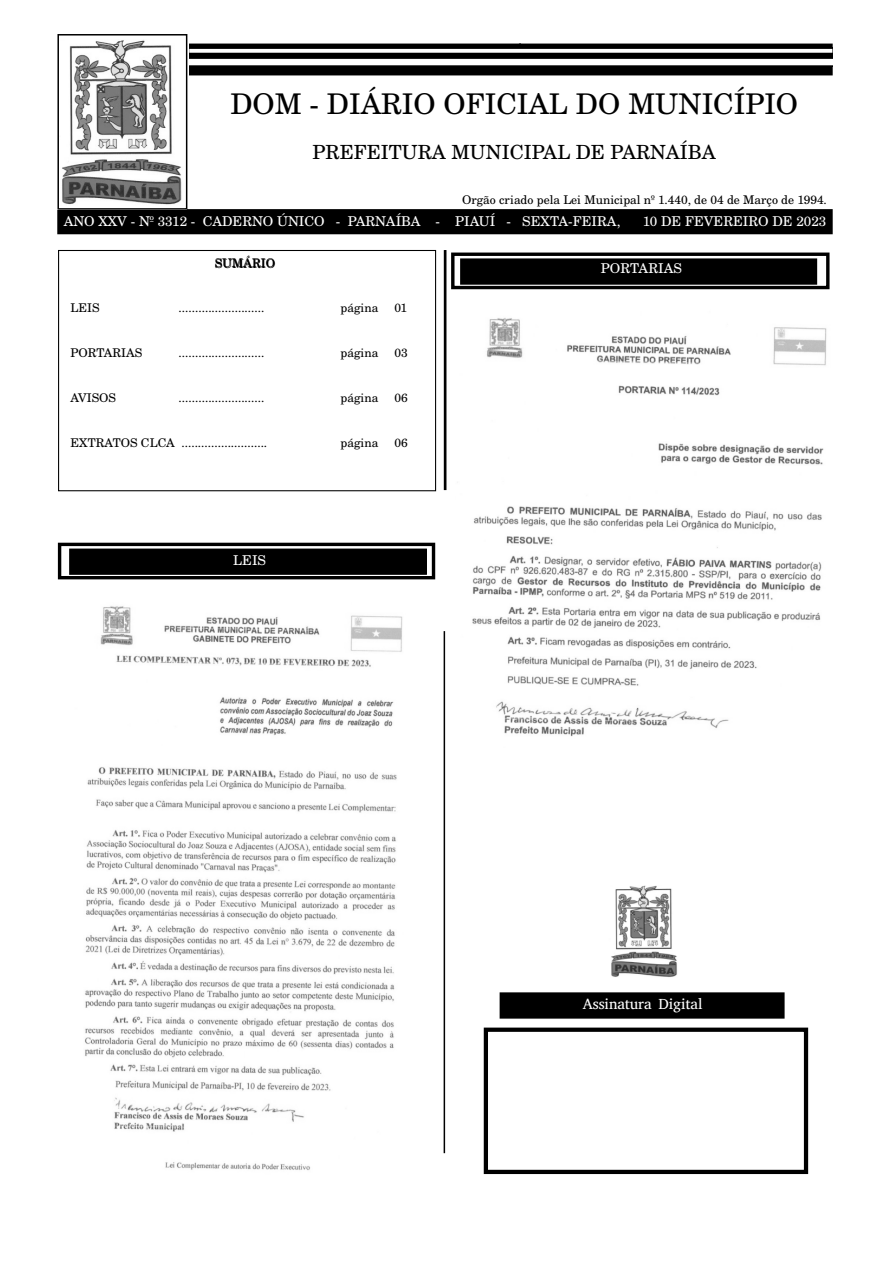
<style>
.page{position:relative;width:893px;height:1263px;background:#fff}
.page>*{position:absolute;margin:0;border:0;box-sizing:border-box;transform-origin:0 0}
.t1{font:28.5px "Century Sch L Roma";color:#000}
.t2{font:19.5px "Century Sch L Roma";color:#000}
.t3{font:15px "Abyssinica SIL";letter-spacing:-.005em;color:#fff}
.t4{font:13.5px "Century Sch L Roma";color:#fff}
.t5{font:12px "Century Sch L Roma";color:#000}
</style>
<div class="page">
<svg style="left:189px;top:47px;width:641px;height:25px;fill:#000"></svg>
<div style="left:57px;top:44px;width:776px;height:31px;border:2px solid #000"></div>
<div style="left:58px;top:210px;width:774px;height:24px;background:#000"></div>
<div style="left:57px;top:209px;width:776px;height:25px;border:2px solid #000"></div>
<img style="left:60px;top:40px;width:124px;height:165px">
<div style="left:58px;top:250px;width:378px;height:241px;border:1px solid #000"></div>
<img style="left:85px;top:606px;width:318px;height:564px">
<img style="left:472px;top:318px;width:355px;height:419px">
<div style="left:444px;top:250px;width:2px;height:240px;border:2px solid #000"></div>
<div style="left:189px;top:49px;width:643px;height:4px;border:2px solid #fff"></div>
<div style="left:57px;top:34px;width:130px;height:176px;border:2px solid #000"></div>
<div style="left:500px;top:993px;width:284px;height:25px;background:#000"></div>
<div style="left:500px;top:992px;width:285px;height:27px;border:2px solid #000"></div>
<div style="left:58px;top:543px;width:377px;height:36px;border:3px solid #000"></div>
<div style="left:70px;top:549px;width:356px;height:25px;background:#000"></div>
<div style="left:69px;top:549px;width:358px;height:26px;border:2px solid #000"></div>
<hr style="left:444px;top:631px;width:1px;height:522px;background:#000">
<div style="left:451px;top:253px;width:378px;height:36px;border:3px solid #000"></div>
<div style="left:461px;top:259px;width:355px;height:25px;background:#000"></div>
<div style="left:460px;top:258px;width:357px;height:27px;border:2px solid #000"></div>
<div style="left:484px;top:1027px;width:324px;height:147px;border:4px solid #000"></div>
<img style="left:611px;top:885px;width:66px;height:92px">
<h1 class="t1" style="left:230px;top:93px;width:569px">DOM - DIÁRIO OFICIAL DO MUNICÍPIO</h1>
<h2 class="t2" style="left:313px;top:145px;width:405px">PREFEITURA MUNICIPAL DE PARNAÍBA</h2>
<p class="t5" style="left:462px;top:195px;width:366px">Orgão criado pela Lei Municipal nº 1.440, de 04 de Março de 1994.</p>
<p class="t4" style="left:64px;top:216px;width:558px">ANO XXV - Nº 3312 - CADERNO ÚNICO - PARNAÍBA - PIAUÍ - SEXTA-FEIRA,</p>
<p class="t4" style="left:643px;top:216px;width:185px">10 DE FEVEREIRO DE 2023</p>
<p class="t5" style="left:215px;top:259px;width:62px">SUMÁRIO</p>
<p class="t5" style="left:71px;top:303px;width:31px">LEIS</p>
<p class="t5" style="left:179px;top:303px;width:87px">..........................</p>
<p class="t5" style="left:341px;top:303px;width:39px">página</p>
<p class="t5" style="left:395px;top:303px;width:14px">01</p>
<p class="t5" style="left:71px;top:348px;width:73px">PORTARIAS</p>
<p class="t5" style="left:179px;top:348px;width:87px">..........................</p>
<p class="t5" style="left:341px;top:348px;width:39px">página</p>
<p class="t5" style="left:395px;top:348px;width:15px">03</p>
<p class="t5" style="left:71px;top:393px;width:47px">AVISOS</p>
<p class="t5" style="left:179px;top:393px;width:87px">..........................</p>
<p class="t5" style="left:341px;top:393px;width:39px">página</p>
<p class="t5" style="left:395px;top:393px;width:15px">06</p>
<p class="t5" style="left:71px;top:438px;width:198px">EXTRATOS CLCA ..........................</p>
<p class="t5" style="left:341px;top:438px;width:39px">página</p>
<p class="t5" style="left:395px;top:438px;width:15px">06</p>
<p class="t4" style="left:601px;top:263px;width:82px">PORTARIAS</p>
<p class="t4" style="left:233px;top:555px;width:34px">LEIS</p>
<p class="t3" style="left:583px;top:994px;width:121px">Assinatura Digital</p>
</div>
